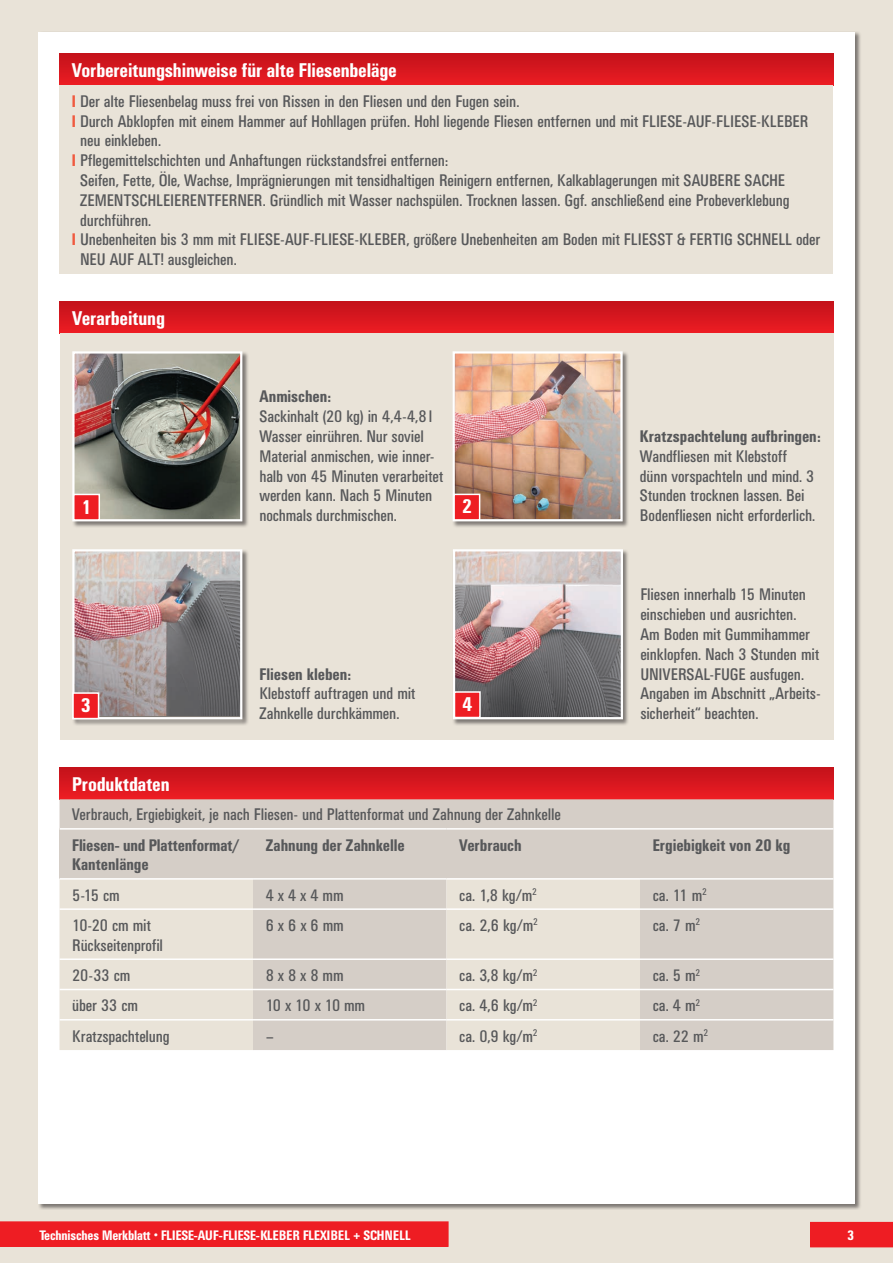
<style>
.page{position:relative;width:893px;height:1263px;background:#e9e3d8}
.page>*{position:absolute;margin:0;border:0;box-sizing:border-box;transform-origin:0 0}
.t1{font:500 condensed 19.5px "UN11";letter-spacing:.005em;color:#fff}
.t2{font:condensed 16.5px/19.8px "UN11";color:#57585a}
.t3{font:500 condensed 16.5px/19.8px "UN11";letter-spacing:.01em;color:#57585a}
.t4{font:500 condensed 13.5px "UN11";color:#fff}
.s1{font-weight:500;color:#f0593e}
</style>
<div class="page">
<div style="left:38px;top:32px;width:817px;height:1171px;background:#fff"></div>
<div style="left:810px;top:1222px;width:83px;height:25px;background:#ee1d23"></div>
<div style="left:0;top:1221px;width:449px;height:26px;background:#ee1d23"></div>
<div style="left:60px;top:767px;width:773px;height:32px;background:linear-gradient(to bottom,#c2121a,#ec1c23)"></div>
<div style="left:60px;top:799px;width:773px;height:251px;background:#d5cec7"></div>
<div style="left:60px;top:829px;width:193px;height:50px;background:#d5cec7"></div>
<div style="left:60px;top:880px;width:193px;height:170px;background:#e9e3d8"></div>
<div style="left:446px;top:880px;width:194px;height:170px;background:#e9e3d8"></div>
<hr style="left:60px;top:828px;width:193px;height:2px;background:#fff">
<hr style="left:253px;top:828px;width:193px;height:2px;background:#fff">
<hr style="left:446px;top:828px;width:194px;height:2px;background:#fff">
<hr style="left:640px;top:828px;width:193px;height:2px;background:#fff">
<hr style="left:60px;top:878px;width:193px;height:2px;background:#fff">
<hr style="left:253px;top:878px;width:193px;height:2px;background:#fff">
<hr style="left:446px;top:878px;width:194px;height:2px;background:#fff">
<hr style="left:640px;top:878px;width:193px;height:2px;background:#fff">
<hr style="left:60px;top:908px;width:193px;height:2px;background:#fff">
<hr style="left:253px;top:908px;width:193px;height:2px;background:#fff">
<hr style="left:446px;top:908px;width:194px;height:2px;background:#fff">
<hr style="left:640px;top:908px;width:193px;height:2px;background:#fff">
<hr style="left:60px;top:958px;width:193px;height:2px;background:#fff">
<hr style="left:253px;top:958px;width:193px;height:2px;background:#fff">
<hr style="left:446px;top:958px;width:194px;height:2px;background:#fff">
<hr style="left:640px;top:958px;width:193px;height:2px;background:#fff">
<hr style="left:60px;top:989px;width:193px;height:1px;background:#fff">
<hr style="left:253px;top:989px;width:193px;height:1px;background:#fff">
<hr style="left:446px;top:989px;width:194px;height:1px;background:#fff">
<hr style="left:640px;top:989px;width:193px;height:1px;background:#fff">
<hr style="left:60px;top:1019px;width:193px;height:1px;background:#fff">
<hr style="left:253px;top:1019px;width:193px;height:1px;background:#fff">
<hr style="left:446px;top:1019px;width:194px;height:1px;background:#fff">
<hr style="left:640px;top:1019px;width:193px;height:1px;background:#fff">
<div style="left:59px;top:53px;width:774px;height:32px;background:linear-gradient(to bottom,#c2121a,#ea1c22)"></div>
<div style="left:59px;top:85px;width:774px;height:189px;background:#e9e3d8"></div>
<div style="left:60px;top:301px;width:773px;height:32px;background:linear-gradient(to bottom,#c2121a,#ec1c23)"></div>
<div style="left:60px;top:333px;width:773px;height:407px;background:#e9e3d8"></div>
<div style="left:72px;top:351px;width:177px;height:177px;background:#231f20;opacity:.55"></div>
<img style="left:75px;top:354px;width:164px;height:164px">
<div style="left:72px;top:351px;width:170px;height:170px;border:2px solid #fff"></div>
<div style="left:74px;top:494px;width:25px;height:26px;background:#ee1d23"></div>
<div style="left:73px;top:494px;width:27px;height:27px;border:2px solid #fff"></div>
<div style="left:452px;top:351px;width:177px;height:177px;background:#231f20;opacity:.55"></div>
<img style="left:456px;top:354px;width:164px;height:164px">
<div style="left:453px;top:351px;width:170px;height:170px;border:2px solid #fff"></div>
<div style="left:454px;top:494px;width:26px;height:26px;background:#ee1d23"></div>
<div style="left:453px;top:494px;width:27px;height:27px;border:2px solid #fff"></div>
<div style="left:453px;top:549px;width:177px;height:177px;background:#231f20;opacity:.55"></div>
<img style="left:456px;top:552px;width:164px;height:164px">
<div style="left:453px;top:549px;width:170px;height:170px;border:2px solid #fff"></div>
<div style="left:454px;top:692px;width:26px;height:25px;background:#ee1d23"></div>
<div style="left:454px;top:691px;width:27px;height:27px;border:2px solid #fff"></div>
<div style="left:72px;top:549px;width:177px;height:177px;background:#231f20;opacity:.55"></div>
<img style="left:75px;top:552px;width:164px;height:163px">
<div style="left:72px;top:549px;width:170px;height:170px;border:2px solid #fff"></div>
<div style="left:73px;top:693px;width:26px;height:25px;background:#ee1d23"></div>
<div style="left:72px;top:692px;width:27px;height:27px;border:2px solid #fff"></div>
<p class="t1" style="left:72px;top:59px;width:326px">Vorbereitungshinweise für alte Fliesenbeläge</p>
<p class="t2" style="left:72px;top:91px;width:449px"><span class="s1">I</span> Der alte Fliesenbelag muss frei von Rissen in den Fliesen und den Fugen sein.</p>
<p class="t2" style="left:72px;top:111px;width:738px"><span class="s1">I</span> Durch Abklopfen mit einem Hammer auf Hohllagen prüfen. Hohl liegende Fliesen entfernen und mit FLIESE-AUF-FLIESE-KLEBER</p>
<p class="t2" style="left:80px;top:131px;width:82px">neu einkleben.</p>
<p class="t2" style="left:72px;top:150px;width:378px"><span class="s1">I</span> Pflegemittelschichten und Anhaftungen rückstandsfrei entfernen:</p>
<p class="t2" style="left:80px;top:170px;width:706px">Seifen, Fette, Öle, Wachse, Imprägnierungen mit tensidhaltigen Reinigern entfernen, Kalkablagerungen mit SAUBERE SACHE</p>
<p class="t2" style="left:80px;top:190px;width:711px">ZEMENTSCHLEIERENTFERNER. Gründlich mit Wasser nachspülen. Trocknen lassen. Ggf. anschließend eine Probeverklebung</p>
<p class="t2" style="left:80px;top:210px;width:72px">durchführen.</p>
<p class="t2" style="left:72px;top:230px;width:750px"><span class="s1">I</span> Unebenheiten bis 3 mm mit FLIESE-AUF-FLIESE-KLEBER, größere Unebenheiten am Boden mit FLIESST &amp; FERTIG SCHNELL oder</p>
<p class="t2" style="left:80px;top:249px;width:158px">NEU AUF ALT! ausgleichen.</p>
<p class="t1" style="left:72px;top:307px;width:94px">Verarbeitung</p>
<p class="t3" style="left:259px;top:386px;width:73px">Anmischen:</p>
<p class="t2" style="left:259px;top:406px;width:185px">Sackinhalt (20 kg) in 4,4-4,8 l<br>Wasser einrühren. Nur soviel<br>Material anmischen, wie inner&shy;halb von 45 Minuten verarbeitet werden kann. Nach 5 Minuten nochmals durchmischen.</p>
<p class="t1" style="left:82px;top:495px;width:11px">1</p>
<p class="t1" style="left:462px;top:495px;width:11px">2</p>
<p class="t3" style="left:259px;top:664px;width:93px">Fliesen kleben:</p>
<p class="t2" style="left:259px;top:683px;width:157px">Klebstoff auftragen und mit<br>Zahnkelle durchkämmen.</p>
<p class="t1" style="left:81px;top:694px;width:11px">3</p>
<p class="t1" style="left:462px;top:693px;width:11px">4</p>
<p class="t3" style="left:640px;top:426px;width:182px">Kratzspachtelung aufbringen:</p>
<p class="t2" style="left:640px;top:446px;width:177px">Wandfliesen mit Klebstoff dünn vorspachteln und mind. 3<br>Stunden trocknen lassen. Bei<br>Bodenfliesen nicht erforderlich.</p>
<p class="t2" style="left:640px;top:584px;width:182px">Fliesen innerhalb 15 Minuten einschieben und ausrichten.<br>Am Boden mit Gummihammer einklopfen. Nach 3 Stunden mit<br>UNIVERSAL-FUGE ausfugen.<br>Angaben im Abschnitt „Arbeits&shy;sicherheit“ beachten.</p>
<p class="t1" style="left:72px;top:773px;width:99px">Produktdaten</p>
<p class="t2" style="left:72px;top:805px;width:490px">Verbrauch, Ergiebigkeit, je nach Fliesen- und Plattenformat und Zahnung der Zahnkelle</p>
<p class="t3" style="left:72px;top:835px;width:169px">Fliesen- und Plattenformat/<br>Kantenlänge</p>
<p class="t3" style="left:266px;top:835px;width:140px">Zahnung der Zahnkelle</p>
<p class="t3" style="left:459px;top:835px;width:64px">Verbrauch</p>
<p class="t3" style="left:653px;top:835px;width:139px">Ergiebigkeit von 20 kg</p>
<p class="t2" style="left:72px;top:885px;width:49px">5-15 cm</p>
<p class="t2" style="left:266px;top:885px;width:79px">4 x 4 x 4 mm</p>
<p class="t2" style="left:459px;top:885px;width:79px">ca. 1,8 kg/m<sup>2</sup></p>
<p class="t2" style="left:653px;top:885px;width:55px">ca. 11 m<sup>2</sup></p>
<p class="t2" style="left:72px;top:915px;width:92px">10-20 cm mit<br>Rückseitenprofil</p>
<p class="t2" style="left:266px;top:915px;width:79px">6 x 6 x 6 mm</p>
<p class="t2" style="left:459px;top:915px;width:80px">ca. 2,6 kg/m<sup>2</sup></p>
<p class="t2" style="left:653px;top:915px;width:49px">ca. 7 m<sup>2</sup></p>
<p class="t2" style="left:72px;top:965px;width:59px">20-33 cm</p>
<p class="t2" style="left:266px;top:965px;width:79px">8 x 8 x 8 mm</p>
<p class="t2" style="left:459px;top:965px;width:80px">ca. 3,8 kg/m<sup>2</sup></p>
<p class="t2" style="left:653px;top:965px;width:49px">ca. 5 m<sup>2</sup></p>
<p class="t2" style="left:72px;top:995px;width:67px">über 33 cm</p>
<p class="t2" style="left:266px;top:995px;width:101px">10 x 10 x 10 mm</p>
<p class="t2" style="left:459px;top:995px;width:80px">ca. 4,6 kg/m<sup>2</sup></p>
<p class="t2" style="left:653px;top:995px;width:49px">ca. 4 m<sup>2</sup></p>
<p class="t2" style="left:72px;top:1026px;width:99px">Kratzspachtelung</p>
<p class="t2" style="left:266px;top:1026px;width:10px">–</p>
<p class="t2" style="left:459px;top:1026px;width:80px">ca. 0,9 kg/m<sup>2</sup></p>
<p class="t2" style="left:653px;top:1026px;width:57px">ca. 22 m<sup>2</sup></p>
<p class="t4" style="left:39px;top:1227px;width:373px">Technisches Merkblatt <sup>•</sup> FLIESE-AUF-FLIESE-KLEBER FLEXIBEL + SCHNELL</p>
<p class="t4" style="left:847px;top:1227px;width:8px">3</p>
</div>
